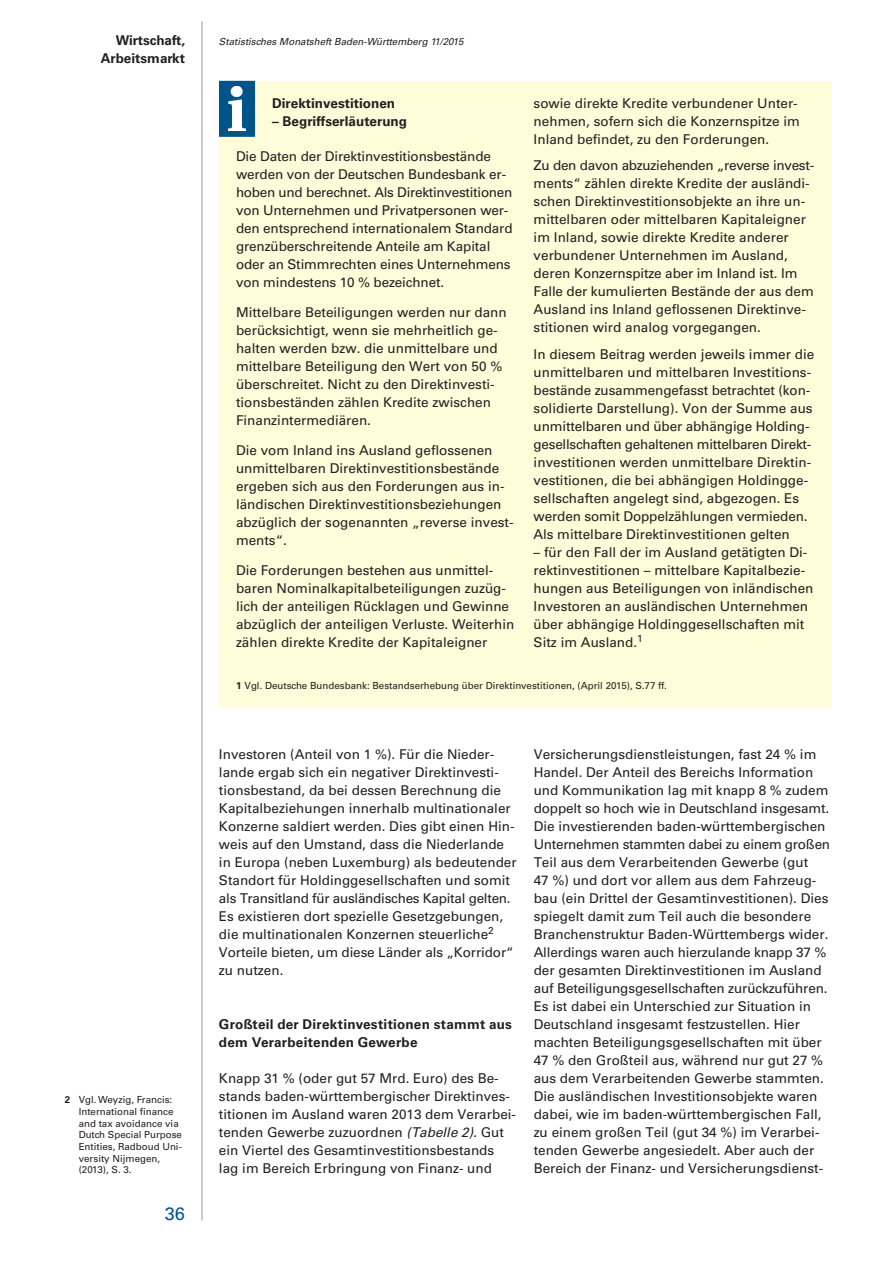
<style>
.page{position:relative;width:893px;height:1263px;background:#fff}
.page>*{position:absolute;margin:0;border:0;box-sizing:border-box;transform-origin:0 0}
.t1{font:18px "Univers";color:#01548a}
.t2{font:13.5px/18px "Univers";color:#231f20}
.t3{font:700 13.5px/18px "Univers";color:#231f20}
.t4{font:9.75px/11.7px "Univers";color:#231f20}
.t5{font:italic 9.75px "Univers";color:#231f20}
.s1{font-weight:700}
.s2{font-style:italic}
</style>
<div class="page">
<hr style="left:202px;top:21px;width:1px;height:1199px;background:#939598">
<div style="left:219px;top:81px;width:612px;height:583px;background:#fffcda"></div>
<div style="left:219px;top:81px;width:36px;height:56px;background:#01548a"></div>
<img style="left:229px;top:86px;width:17px;height:44px">
<div style="left:219px;top:664px;width:612px;height:43px;background:#fffcda"></div>
<p class="t3" style="left:116px;top:31px;width:71px">Wirtschaft,</p>
<p class="t5" style="left:219px;top:35px;width:246px">Statistisches Monatsheft Baden-Württemberg 11/2015</p>
<p class="t3" style="left:101px;top:49px;width:86px">Arbeitsmarkt</p>
<p class="t4" style="left:79px;top:1094px;width:105px;text-indent:-14px"><span class="s1">2</span> Vgl. Weyzig, Francis:<br>International finance and tax avoidance via<br>Dutch Special Purpose<br>Entities, Radboud Uni&shy;versity Nijmegen, (2013), S. 3.</p>
<h1 class="t1" style="left:165px;top:1203px;width:22px">36</h1>
<p class="t2" style="left:534px;top:94px;width:268px">sowie direkte Kredite verbundener Unter&shy;nehmen, sofern sich die Konzernspitze im<br>Inland befindet, zu den Forderungen.</p>
<p class="t2" style="left:534px;top:157px;width:282px">Zu den davon abzuziehenden „reverse invest&shy;ments“ zählen direkte Kredite der ausländi&shy;schen Direktinvestitionsobjekte an ihre un&shy;mittelbaren oder mittelbaren Kapitaleigner im Inland, sowie direkte Kredite anderer verbundener Unternehmen im Ausland, deren Konzernspitze aber im Inland ist. Im Falle der kumulierten Bestände der aus dem Ausland ins Inland geflossenen Direktinve&shy;stitionen wird analog vorgegangen.</p>
<p class="t2" style="left:534px;top:345px;width:282px">In diesem Beitrag werden jeweils immer die unmittelbaren und mittelbaren Investitions&shy;bestände zusammengefasst betrachtet (kon&shy;solidierte Darstellung). Von der Summe aus unmittelbaren und über abhängige Holding&shy;gesellschaften gehaltenen mittelbaren Direkt&shy;investitionen werden unmittelbare Direktin&shy;vestitionen, die bei abhängigen Holdingge&shy;sellschaften angelegt sind, abgezogen. Es werden somit Doppelzählungen vermieden.<br>Als mittelbare Direktinvestitionen gelten</p>
<p class="t2" style="left:534px;top:543px;width:281px">– für den Fall der im Ausland getätigten Di&shy;rektinvestitionen – mittelbare Kapitalbezie&shy;hungen aus Beteiligungen von inländischen Investoren an ausländischen Unternehmen über abhängige Holdinggesellschaften mit Sitz im Ausland.<sup>1</sup></p>
<p class="t4" style="left:236px;top:679px;width:432px"><span class="s1">1</span> Vgl. Deutsche Bundesbank: Bestandserhebung über Direktinvestitionen, (April 2015), S.77 ff.</p>
<p class="t3" style="left:272px;top:94px;width:125px">Direktinvestitionen</p>
<p class="t3" style="left:272px;top:112px;width:137px">– Begriffserläuterung</p>
<p class="t2" style="left:236px;top:147px;width:278px">Die Daten der Direktinvestitionsbestände werden von der Deutschen Bundesbank er&shy;hoben und berechnet. Als Direktinvestitionen von Unternehmen und Privatpersonen wer&shy;den entsprechend internationalem Standard grenzüberschreitende Anteile am Kapital oder an Stimmrechten eines Unternehmens von mindestens 10 % bezeichnet.</p>
<p class="t2" style="left:236px;top:303px;width:272px">Mittelbare Beteiligungen werden nur dann berücksichtigt, wenn sie mehrheitlich ge&shy;halten werden bzw. die unmittelbare und mittelbare Beteiligung den Wert von 50 % überschreitet. Nicht zu den Direktinvesti&shy;tionsbeständen zählen Kredite zwischen Finanzintermediären.</p>
<p class="t2" style="left:236px;top:441px;width:279px">Die vom Inland ins Ausland geflossenen unmittelbaren Direktinvestitionsbestände ergeben sich aus den Forderungen aus in&shy;ländischen Direktinvestitionsbeziehungen abzüglich der sogenannten „reverse invest&shy;ments“.</p>
<p class="t2" style="left:236px;top:561px;width:280px">Die Forderungen bestehen aus unmittel&shy;baren Nominalkapitalbeteiligungen zuzüg&shy;lich der anteiligen Rücklagen und Gewinne abzüglich der anteiligen Verluste. Weiterhin zählen direkte Kredite der Kapitaleigner</p>
<p class="t2" style="left:219px;top:745px;width:299px">Investoren (Anteil von 1 %). Für die Nieder&shy;lande ergab sich ein negativer Direktinvesti&shy;tionsbestand, da bei dessen Berechnung die Kapitalbeziehungen innerhalb multinationaler Konzerne saldiert werden. Dies gibt einen Hin&shy;weis auf den Umstand, dass die Niederlande in Europa (neben Luxemburg) als bedeutender Standort für Holdinggesellschaften und somit als Transitland für ausländisches Kapital gelten.<br>Es existieren dort spezielle Gesetzgebungen, die multinationalen Konzernen steuerliche<sup>2<br></sup>Vorteile bieten, um diese Länder als „Korridor“ zu nutzen.</p>
<p class="t3" style="left:219px;top:1015px;width:294px">Großteil der Direktinvestitionen stammt aus dem Verarbeitenden Gewerbe</p>
<p class="t2" style="left:219px;top:1069px;width:299px">Knapp 31 % (oder gut 57 Mrd. Euro) des Be&shy;stands baden-württembergischer Direktinves&shy;titionen im Ausland waren 2013 dem Verarbei&shy;tenden Gewerbe zuzuordnen <span class="s2">(Tabelle 2).</span> Gut ein Viertel des Gesamtinvestitionsbestands lag im Bereich Erbringung von Finanz- und</p>
<p class="t2" style="left:534px;top:745px;width:298px">Versicherungsdienstleistungen, fast 24 % im Handel. Der Anteil des Bereichs Information und Kommunikation lag mit knapp 8 % zudem doppelt so hoch wie in Deutschland insgesamt.<br>Die investierenden baden-württembergischen Unternehmen stammten dabei zu einem großen Teil aus dem Verarbeitenden Gewerbe (gut<br>47 %) und dort vor allem aus dem Fahrzeug&shy;bau (ein Drittel der Gesamtinvestitionen). Dies spiegelt damit zum Teil auch die besondere Branchenstruktur Baden-Württembergs wider.<br>Allerdings waren auch hierzulande knapp 37 % der gesamten Direktinvestitionen im Ausland auf Beteiligungsgesellschaften zurückzuführen.<br>Es ist dabei ein Unterschied zur Situation in Deutschland insgesamt festzustellen. Hier machten Beteiligungsgesellschaften mit über 47 % den Großteil aus, während nur gut 27 % aus dem Verarbeitenden Gewerbe stammten.<br>Die ausländischen Investitionsobjekte waren dabei, wie im baden-württembergischen Fall, zu einem großen Teil (gut 34 %) im Verarbei&shy;tenden Gewerbe angesiedelt. Aber auch der Bereich der Finanz- und Versicherungsdienst-</p>
</div>
